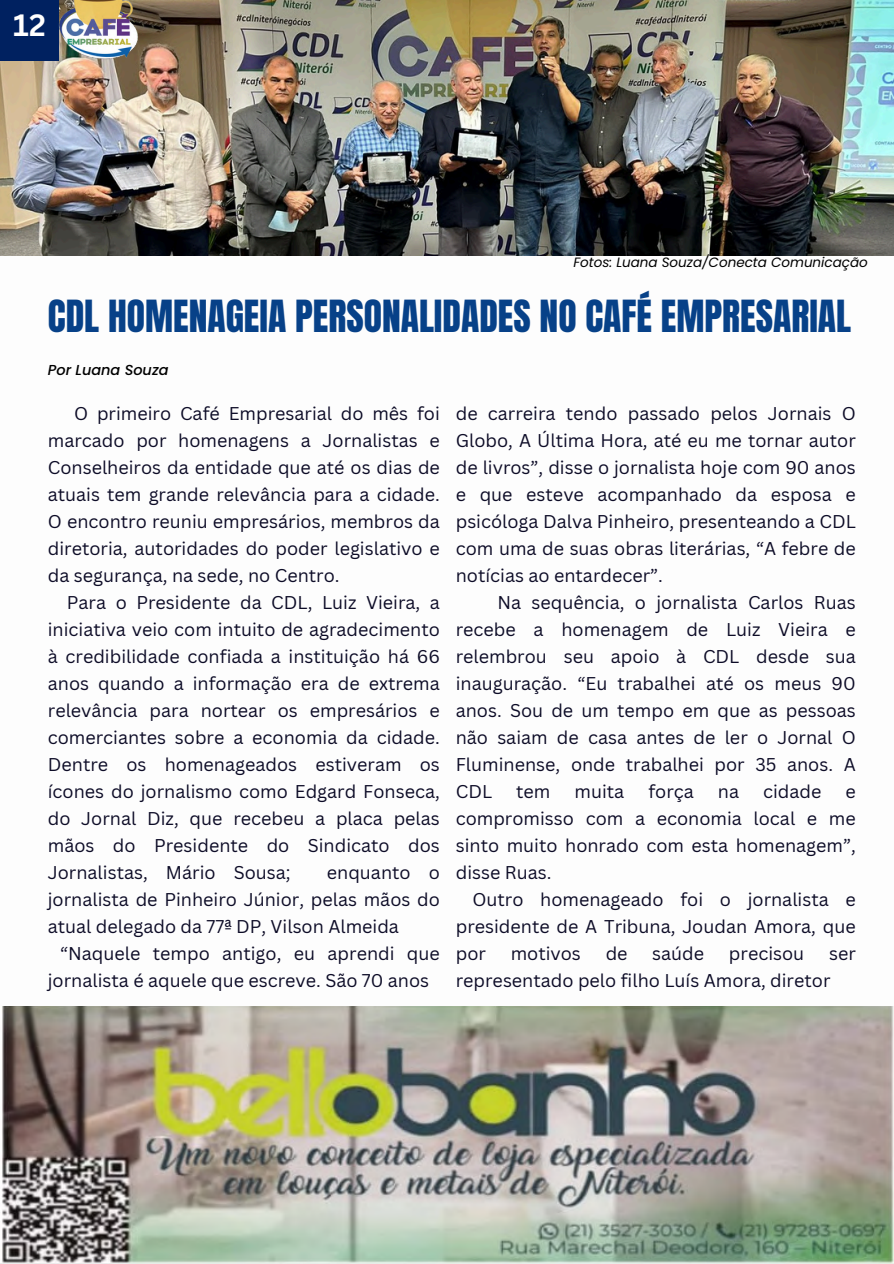
<style>
.page{position:relative;width:894px;height:1264px;background:#fff}
.page>*{position:absolute;margin:0;border:0;box-sizing:border-box;transform-origin:0 0}
.t1{font:37.65px "Anton";color:#074188}
.t2{font:700 30px "Canva Sans";color:#fff}
.t3{font:18px/27px "Canva Sans";color:#0d0c27}
.t4{font:italic 500 14.4px "Poppins";color:#000}
.t5{font:italic 13.5px "Poppins";color:#000}
</style>
<div class="page">
<img style="left:1px;top:1006px;width:892px;height:257px">
<img style="left:0;top:0;width:893px;height:256px">
<div style="left:0;top:0;width:59px;height:60px;background:#002160"></div>
<img style="left:59px;top:0;width:80px;height:59px">
<p class="t2" style="left:13px;top:4px;width:34px">12</p>
<h2 class="t5" style="left:573px;top:253px;width:296px">Fotos: Luana Souza/Conecta Comunicação</h2>
<p class="t1" style="left:48px;top:289px;width:804px">CDL HOMENAGEIA PERSONALIDADES NO CAFÉ EMPRESARIAL</p>
<h2 class="t4" style="left:48px;top:360px;width:122px">Por Luana Souza</h2>
<h1 class="t3" style="left:74px;top:399px;width:367px">O primeiro Café Empresarial do mês foi</h1>
<h1 class="t3" style="left:48px;top:426px;width:393px">marcado por homenagens a Jornalistas e</h1>
<h1 class="t3" style="left:48px;top:453px;width:393px">Conselheiros da entidade que até os dias de</h1>
<h1 class="t3" style="left:48px;top:480px;width:393px">atuais tem grande relevância para a cidade.</h1>
<h1 class="t3" style="left:48px;top:507px;width:393px">O encontro reuniu empresários, membros da</h1>
<h1 class="t3" style="left:48px;top:534px;width:393px">diretoria, autoridades do poder legislativo e</h1>
<h1 class="t3" style="left:48px;top:561px;width:293px">da segurança, na sede, no Centro.</h1>
<h1 class="t3" style="left:67px;top:588px;width:374px">Para o Presidente da CDL, Luiz Vieira, a</h1>
<h1 class="t3" style="left:48px;top:615px;width:393px">iniciativa veio com intuito de agradecimento</h1>
<h1 class="t3" style="left:48px;top:642px;width:393px">à credibilidade confiada a instituição há 66</h1>
<h1 class="t3" style="left:48px;top:669px;width:393px">anos quando a informação era de extrema</h1>
<h1 class="t3" style="left:48px;top:696px;width:393px">relevância para nortear os empresários e</h1>
<h1 class="t3" style="left:48px;top:723px;width:393px">comerciantes sobre a economia da cidade.</h1>
<h1 class="t3" style="left:48px;top:750px;width:393px">Dentre os homenageados estiveram os</h1>
<h1 class="t3" style="left:48px;top:777px;width:393px">ícones do jornalismo como Edgard Fonseca,</h1>
<h1 class="t3" style="left:48px;top:804px;width:393px">do Jornal Diz, que recebeu a placa pelas</h1>
<h1 class="t3" style="left:48px;top:831px;width:393px">mãos do Presidente do Sindicato dos</h1>
<h1 class="t3" style="left:48px;top:858px;width:244px">Jornalistas, Mário Sousa;</h1>
<h1 class="t3" style="left:327px;top:858px;width:114px">enquanto o</h1>
<h1 class="t3" style="left:48px;top:885px;width:393px">jornalista de Pinheiro Júnior, pelas mãos do</h1>
<h1 class="t3" style="left:48px;top:912px;width:352px">atual delegado da 77ª DP, Vilson Almeida</h1>
<h1 class="t3" style="left:60px;top:939px;width:381px">“Naquele tempo antigo, eu aprendi que</h1>
<h1 class="t3" style="left:48px;top:966px;width:383px">jornalista é aquele que escreve. São 70 anos</h1>
<h3 class="t3" style="left:455px;top:399px;width:401px">de carreira tendo passado pelos Jornais O</h3>
<h3 class="t3" style="left:455px;top:426px;width:401px">Globo, A Última Hora, até eu me tornar autor</h3>
<h3 class="t3" style="left:455px;top:453px;width:401px">de livros”, disse o jornalista hoje com 90 anos</h3>
<h3 class="t3" style="left:455px;top:480px;width:401px">e que esteve acompanhado da esposa e</h3>
<h3 class="t3" style="left:455px;top:507px;width:401px">psicóloga Dalva Pinheiro, presenteando a CDL</h3>
<h3 class="t3" style="left:455px;top:534px;width:401px">com uma de suas obras literárias, “A febre de</h3>
<h3 class="t3" style="left:455px;top:561px;width:209px">notícias ao entardecer”.</h3>
<h3 class="t3" style="left:497px;top:588px;width:360px">Na sequência, o jornalista Carlos Ruas</h3>
<h3 class="t3" style="left:455px;top:615px;width:401px">recebe a homenagem de Luiz Vieira e</h3>
<h3 class="t3" style="left:455px;top:642px;width:401px">relembrou seu apoio à CDL desde sua</h3>
<h3 class="t3" style="left:455px;top:669px;width:401px">inauguração. “Eu trabalhei até os meus 90</h3>
<h3 class="t3" style="left:455px;top:696px;width:401px">anos. Sou de um tempo em que as pessoas</h3>
<h3 class="t3" style="left:455px;top:723px;width:401px">não saiam de casa antes de ler o Jornal O</h3>
<h3 class="t3" style="left:455px;top:750px;width:401px">Fluminense, onde trabalhei por 35 anos. A</h3>
<h3 class="t3" style="left:455px;top:777px;width:38px">CDL</h3>
<h3 class="t3" style="left:516px;top:777px;width:36px">tem</h3>
<h3 class="t3" style="left:574px;top:777px;width:51px">muita</h3>
<h3 class="t3" style="left:648px;top:777px;width:47px">força</h3>
<h3 class="t3" style="left:717px;top:777px;width:23px">na</h3>
<h3 class="t3" style="left:763px;top:777px;width:60px">cidade</h3>
<h3 class="t3" style="left:845px;top:777px;width:12px">e</h3>
<h3 class="t3" style="left:455px;top:804px;width:401px">compromisso com a economia local e me</h3>
<h3 class="t3" style="left:455px;top:831px;width:401px">sinto muito honrado com esta homenagem”,</h3>
<h3 class="t3" style="left:455px;top:858px;width:97px">disse Ruas.</h3>
<h3 class="t3" style="left:472px;top:885px;width:385px">Outro homenageado foi o jornalista e</h3>
<h3 class="t3" style="left:455px;top:912px;width:401px">presidente de A Tribuna, Joudan Amora, que</h3>
<h3 class="t3" style="left:455px;top:939px;width:32px">por</h3>
<h3 class="t3" style="left:510px;top:939px;width:72px">motivos</h3>
<h3 class="t3" style="left:605px;top:939px;width:23px">de</h3>
<h3 class="t3" style="left:652px;top:939px;width:53px">saúde</h3>
<h3 class="t3" style="left:728px;top:939px;width:77px">precisou</h3>
<h3 class="t3" style="left:455px;top:939px;width:401px;text-indent:373px">ser representado pelo filho Luís Amora, diretor</h3>
</div>
